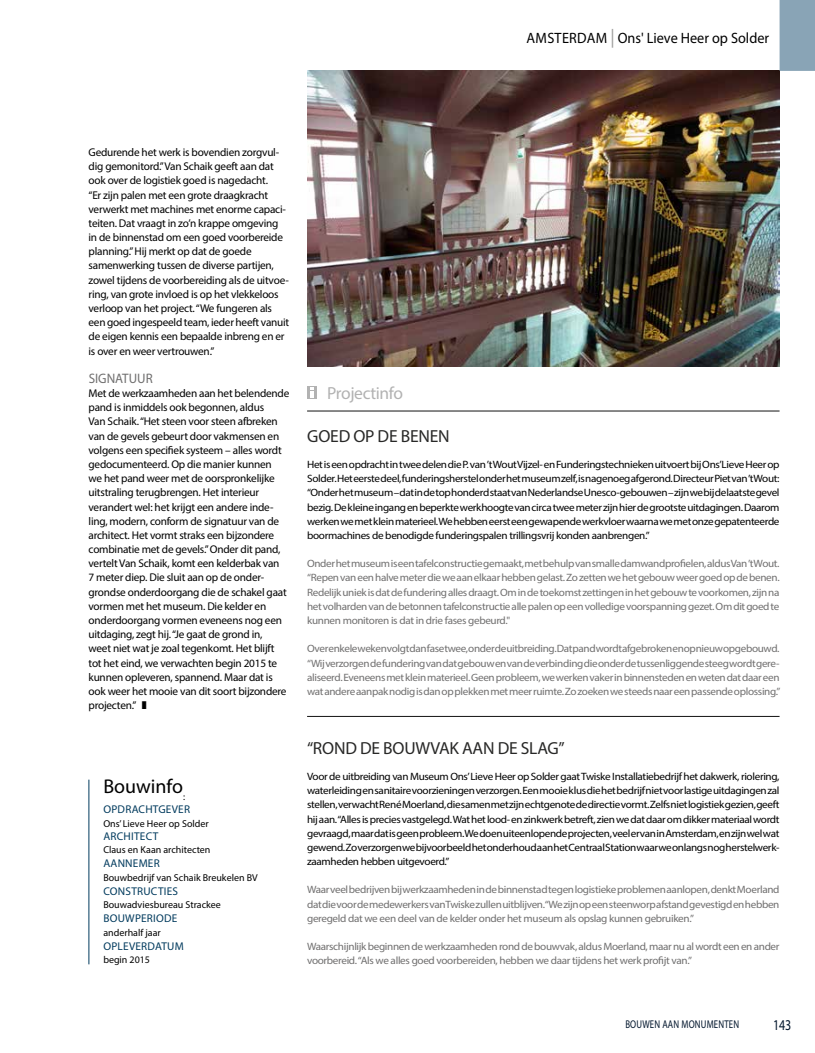
<style>
.page{position:relative;width:815px;height:1053px;background:#fff}
.page>*{position:absolute;margin:0;border:0;box-sizing:border-box;transform-origin:0 0}
.t1{font:20px "Myriad Pro";color:#000}
.t2{font:17.5px "Myriad Pro";letter-spacing:-.01em;color:#282827}
.t3{font:17.5px "Myriad Pro";letter-spacing:-.02em;color:#b2b2b2}
.t4{font:15px "Myriad Pro";color:#000;scale:.95 1}
.t5{font:15px "Myriad Pro";color:#00152c;scale:.8 1}
.t6{font:13.75px "Myriad Pro";color:#706f6f;scale:.95 1}
.t7{font:11.25px/14.1px "Myriad Pro";letter-spacing:-.02em;color:#000}
.t8{font:11.25px "Myriad Pro";letter-spacing:.02em;color:#003a5d}
.t9{font:11.25px "Myriad Pro";letter-spacing:.02em;color:#00152c;scale:.78 1}
.t10{font:10.62px/14.1px "Myriad Pro";letter-spacing:-.03em;color:#706f6f;text-align:justify;scale:1.05 1}
.t11{font:10.62px/14.1px "Myriad Pro";letter-spacing:-.03em;color:#000;text-align:justify;scale:1.05 1}
.t12{font:10px "Myriad Pro";color:#000}
.s1{font-size:18.75px;color:#9d9d9c}
</style>
<div class="page">
<img style="left:307px;top:71px;width:473px;height:296px">
<div style="left:780px;top:0;width:35px;height:71px;background:#89a4b6"></div>
<hr style="left:307px;top:716px;width:473px;height:1px;background:#121212">
<svg style="left:307px;top:386px;width:9px;height:13px"></svg>
<svg style="left:310px;top:387px;width:3px;height:11px"></svg>
<hr style="left:307px;top:411px;width:473px;height:1px;background:#121212">
<hr style="left:89px;top:779px;width:1px;height:185px;background:#003a5d">
<h3 class="t4" style="left:527px;top:31px;width:257px">AMSTERDAM <span class="s1">|</span> Ons' Lieve Heer op Solder</h3>
<p class="t7" style="left:89px;top:146px;width:202px">Gedurende het werk is bovendien zorgvul&shy;dig gemonitord.” Van Schaik geeft aan dat ook over de logistiek goed is nagedacht.<br>“Er zijn palen met een grote draagkracht verwerkt met machines met enorme capaci&shy;teiten. Dat vraagt in zo’n krappe omgeving in de binnenstad om een goed voorbereide planning.” Hij merkt op dat de goede samenwerking tussen de diverse partijen, zowel tijdens de voorbereiding als de uitvoe&shy;ring, van grote invloed is op het vlekkeloos verloop van het project. “We fungeren als een goed ingespeeld team, ieder heeft vanuit de eigen kennis een bepaalde inbreng en er is over en weer vertrouwen.”</p>
<p class="t6" style="left:89px;top:372px;width:69px">SIGNATUUR</p>
<p class="t7" style="left:89px;top:387px;width:202px">Met de werkzaamheden aan het belendende pand is inmiddels ook begonnen, aldus<br>Van Schaik. “Het steen voor steen afbreken van de gevels gebeurt door vakmensen en volgens een specifiek systeem – alles wordt gedocumenteerd. Op die manier kunnen<br>we het pand weer met de oorspronkelijke uitstraling terugbrengen. Het interieur verandert wel: het krijgt een andere inde&shy;ling, modern, conform de signatuur van de architect. Het vormt straks een bijzondere combinatie met de gevels.” Onder dit pand, vertelt Van Schaik, komt een kelderbak van<br>7 meter diep. Die sluit aan op de onder&shy;grondse onderdoorgang die de schakel gaat vormen met het museum. Die kelder en onderdoorgang vormen eveneens nog een uitdaging, zegt hij. “Je gaat de grond in,<br>weet niet wat je zoal tegenkomt. Het blijft tot het eind, we verwachten begin 2015 te kunnen opleveren, spannend. Maar dat is ook weer het mooie van dit soort bijzondere projecten.” ❚</p>
<h1 class="t1" style="left:103px;top:778px;width:83px">Bouwinfo<sub>:</sub></h1>
<p class="t8" style="left:103px;top:804px;width:88px">OPDRACHTGEVER</p>
<p class="t12" style="left:103px;top:819px;width:107px">Ons’ Lieve Heer op Solder</p>
<p class="t8" style="left:103px;top:831px;width:56px">ARCHITECT</p>
<p class="t12" style="left:103px;top:845px;width:109px">Claus en Kaan architecten</p>
<p class="t8" style="left:103px;top:858px;width:58px">AANNEMER</p>
<p class="t12" style="left:103px;top:873px;width:156px">Bouwbedrijf van Schaik Breukelen BV</p>
<p class="t8" style="left:103px;top:886px;width:76px">CONSTRUCTIES</p>
<p class="t12" style="left:103px;top:900px;width:119px">Bouwadviesbureau Strackee</p>
<p class="t8" style="left:103px;top:913px;width:75px">BOUWPERIODE</p>
<p class="t12" style="left:103px;top:928px;width:59px">anderhalf jaar</p>
<p class="t8" style="left:103px;top:941px;width:82px">OPLEVERDATUM</p>
<p class="t12" style="left:103px;top:955px;width:48px">begin 2015</p>
<h2 class="t3" style="left:327px;top:386px;width:77px">Projectinfo</h2>
<h2 class="t2" style="left:307px;top:428px;width:144px">GOED OP DE BENEN</h2>
<p class="t11" style="left:307px;top:458px;width:452px">Het is een opdracht in twee delen die P. van ’t Wout Vijzel- en Funderingstechnieken uitvoert bij Ons’Lieve Heer op Solder. Het eerste deel, funderingsherstel onder het museum zelf, is nagenoeg afgerond. Directeur Piet van ’t Wout: “Onder het museum – dat in de top honderd staat van Nederlandse Unesco-gebouwen – zijn we bij de laatste gevel bezig. De kleine ingang en beperkte werkhoogte van circa twee meter zijn hier de grootste uitdagingen. Daarom werken we met klein materieel. We hebben eerst een gewapende werkvloer waarna we met onze gepatenteerde boormachines de benodigde funderingspalen trillingsvrij konden aanbrengen.”</p>
<p class="t10" style="left:307px;top:557px;width:452px">Onder het museum is een tafelconstructie gemaakt, met behulp van smalle damwandprofielen, aldus Van ’t Wout. “Repen van een halve meter die we aan elkaar hebben gelast. Zo zetten we het gebouw weer goed op de benen.<br>Redelijk uniek is dat de fundering alles draagt. Om in de toekomst zettingen in het gebouw te voorkomen, zijn na het volharden van de betonnen tafelconstructie alle palen op een volledige voorspanning gezet. Om dit goed te kunnen monitoren is dat in drie fases gebeurd."</p>
<p class="t10" style="left:307px;top:642px;width:452px">Over enkele weken volgt dan fase twee, onder de uitbreiding. Dat pand wordt afgebroken en opnieuw opgebouwd. “Wij verzorgen de fundering van dat gebouw en van de verbinding die onder de tussenliggende steeg wordt gere&shy;aliseerd. Eveneens met klein materieel. Geen probleem, we werken vaker in binnensteden en weten dat daar een wat andere aanpak nodig is dan op plekken met meer ruimte. Zo zoeken we steeds naar een passende oplossing.”</p>
<h2 class="t2" style="left:307px;top:740px;width:259px">“ROND DE BOUWVAK AAN DE SLAG”</h2>
<p class="t11" style="left:307px;top:770px;width:451px">Voor de uitbreiding van Museum Ons’Lieve Heer op Solder gaat Twiske Installatiebedrijf het dakwerk, riolering, waterleiding en sanitaire voorzieningen verzorgen. Een mooie klus die het bedrijf niet voor lastige uitdagingen zal stellen, verwacht René Moerland, die samen met zijn echtgenote de directie vormt. Zelfs niet logistiek gezien, geeft hij aan. “Alles is precies vastgelegd. Wat het lood- en zinkwerk betreft, zien we dat daar om dikker materiaal wordt gevraagd, maar dat is geen probleem. We doen uiteenlopende projecten, veel ervan in Amsterdam, en zijn wel wat gewend. Zo verzorgen we bijvoorbeeld het onderhoud aan het Centraal Station waar we onlangs nog herstelwerk&shy;zaamheden hebben uitgevoerd.”</p>
<p class="t10" style="left:307px;top:883px;width:451px">Waar veel bedrijven bij werkzaamheden in de binnenstad tegen logistieke problemen aanlopen, denkt Moerland dat die voor de medewerkers van Twiske zullen uitblijven. “We zijn op een steenworp afstand gevestigd en hebben geregeld dat we een deel van de kelder onder het museum als opslag kunnen gebruiken.”</p>
<p class="t10" style="left:307px;top:940px;width:451px">Waarschijnlijk beginnen de werkzaamheden rond de bouwvak, aldus Moerland, maar nu al wordt een en ander voorbereid. “Als we alles goed voorbereiden, hebben we daar tijdens het werk profijt van.”</p>
<p class="t9" style="left:625px;top:1019px;width:148px">BOUWEN AAN MONUMENTEN</p>
<h3 class="t5" style="left:773px;top:1018px;width:25px">143</h3>
</div>
